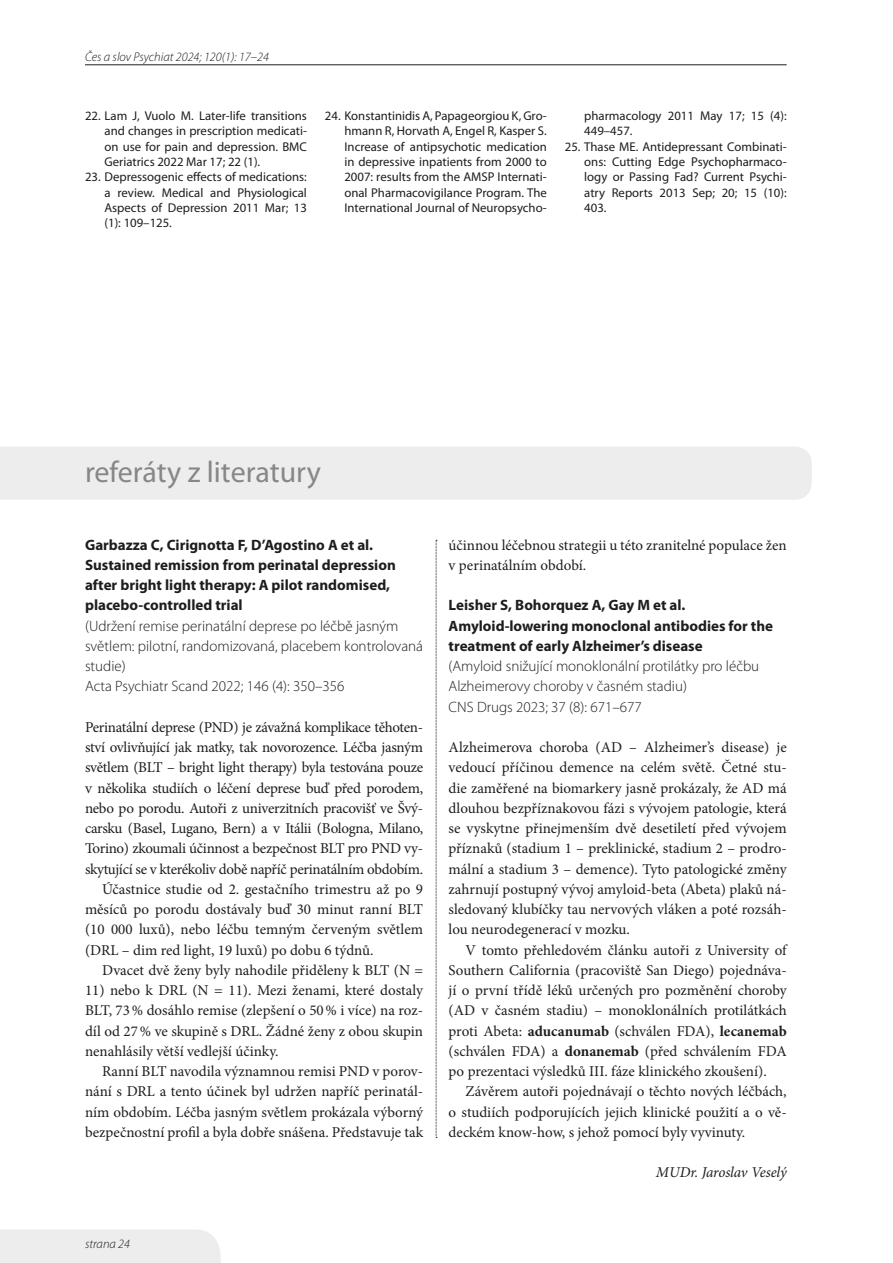
<style>
.page{position:relative;width:893px;height:1263px;background:#fff}
.page>*{position:absolute;margin:0;border:0;box-sizing:border-box;transform-origin:0 0}
.t1{font:30px "Myriad Pro";color:#878787}
.t2{font:15px/20.2px "Minion Pro";letter-spacing:-.01em;color:#1d1d1b;text-align:justify}
.t3{font:700 15px/20.2px "Myriad Pro";color:#1d1d1b}
.t4{font:300 15px/20.2px "Myriad Pro";color:#1d1d1b}
.t5{font:italic 15px "Minion Pro";letter-spacing:-.015em;color:#1d1d1b}
.t6{font:12.75px/15.3px "Myriad Pro";color:#1d1d1b;text-align:justify}
.t7{font:italic 300 12.75px "Myriad Pro";color:#1d1d1b}
.s1{font-weight:700}
</style>
<div class="page">
<hr style="left:85px;top:65px;width:702px;height:1px;background:#1d1d1b">
<div style="left:0;top:1230px;width:221px;height:33px;background:#ededed"></div>
<svg style="left:436px;top:540px;width:1px;height:598px"></svg>
<div style="left:0;top:447px;width:812px;height:53px;background:#ededed"></div>
<p class="t7" style="left:85px;top:50px;width:185px">Čes a slov Psychiat 2024; 120(1): 17–24</p>
<p class="t6" style="left:105px;top:108px;width:204px;text-indent:-19px">22. Lam J, Vuolo M. Later-life transitions and changes in prescription medicati&shy;on use for pain and depression. BMC Geriatrics 2022 Mar 17; 22 (1).</p>
<p class="t6" style="left:105px;top:169px;width:204px;text-indent:-19px">23. Depressogenic effects of medications: a review. Medical and Physiological Aspects of Depression 2011 Mar; 13 (1): 109–125.</p>
<p class="t6" style="left:344px;top:108px;width:204px;text-indent:-19px">24. Konstantinidis A, Papageorgiou K, Gro&shy;hmann R, Horvath A, Engel R, Kasper S.<br>Increase of antipsychotic medication in depressive inpatients from 2000 to 2007: results from the AMSP Internati&shy;onal Pharmacovigilance Program. The International Journal of Neuropsycho-</p>
<p class="t6" style="left:584px;top:108px;width:204px">pharmacology 2011 May 17; 15 (4):<br>449–457.</p>
<p class="t6" style="left:584px;top:139px;width:204px;text-indent:-19px">25. Thase ME. Antidepressant Combinati&shy;ons: Cutting Edge Psychopharmaco&shy;logy or Passing Fad? Current Psychi&shy;atry Reports 2013 Sep; 20; 15 (10):<br>403.</p>
<h1 class="t1" style="left:85px;top:453px;width:237px">referáty z literatury</h1>
<p class="t3" style="left:85px;top:534px;width:312px">Garbazza C, Cirignotta F, D’Agostino A et al.<br>Sustained remission from perinatal depression after bright light therapy: A pilot randomised, placebo-controlled trial</p>
<p class="t4" style="left:85px;top:616px;width:340px">(Udržení remise perinatální deprese po léčbě jasným světlem: pilotní, randomizovaná, placebem kontrolovaná studie)<br>Acta Psychiatr Scand 2022; 146 (4): 350–356</p>
<p class="t2" style="left:85px;top:717px;width:339px">Perinatální deprese (PND) je závažná komplikace těhoten-</p>
<p class="t2" style="left:85px;top:737px;width:340px">ství ovlivňující jak matky, tak novorozence. Léčba jasným</p>
<p class="t2" style="left:85px;top:757px;width:340px">světlem (BLT – bright light therapy) byla testována pouze</p>
<p class="t2" style="left:85px;top:778px;width:340px">v několika studiích o léčení deprese buď před porodem,</p>
<p class="t2" style="left:85px;top:798px;width:340px">nebo po porodu. Autoři z univerzitních pracovišť ve Švý-</p>
<p class="t2" style="left:85px;top:818px;width:340px">carsku (Basel, Lugano, Bern) a v Itálii (Bologna, Milano,</p>
<p class="t2" style="left:85px;top:838px;width:339px">Torino) zkoumali účinnost a bezpečnost BLT pro PND vy-</p>
<p class="t2" style="left:85px;top:859px;width:340px">skytující se v kterékoliv době napříč perinatálním obdobím.</p>
<p class="t2" style="left:102px;top:879px;width:323px">Účastnice studie od 2. gestačního trimestru až po 9</p>
<p class="t2" style="left:85px;top:899px;width:340px">měsíců po porodu dostávaly buď 30 minut ranní BLT</p>
<p class="t2" style="left:85px;top:919px;width:340px">(10 000 luxů), nebo léčbu temným červeným světlem</p>
<p class="t2" style="left:85px;top:940px;width:290px">(DRL – dim red light, 19 luxů) po dobu 6 týdnů.</p>
<p class="t2" style="left:102px;top:960px;width:323px">Dvacet dvě ženy byly nahodile přiděleny k BLT (N =</p>
<p class="t2" style="left:85px;top:980px;width:340px">11) nebo k DRL (N = 11). Mezi ženami, které dostaly BLT, 73% dosáhlo remise (zlepšení o 50% i více) na roz&shy;díl od 27% ve skupině s DRL. Žádné ženy z obou skupin nenahlásily větší vedlejší účinky.</p>
<p class="t2" style="left:85px;top:1061px;width:340px;text-indent:17px">Ranní BLT navodila významnou remisi PND v porov&shy;nání s DRL a tento účinek byl udržen napříč perinatál&shy;ním obdobím. Léčba jasným světlem prokázala výborný bezpečnostní profil a byla dobře snášena. Představuje tak</p>
<p class="t7" style="left:85px;top:1237px;width:47px">strana 24</p>
<p class="t2" style="left:449px;top:535px;width:340px">účinnou léčebnou strategii u této zranitelné populace žen v perinatálním období.</p>
<p class="t3" style="left:449px;top:595px;width:326px">Leisher S, Bohorquez A, Gay M et al.<br>Amyloid-lowering monoclonal antibodies for the treatment of early Alzheimer’s disease</p>
<p class="t4" style="left:449px;top:656px;width:312px">(Amyloid snižující monoklonální protilátky pro léčbu<br>Alzheimerovy choroby v časném stadiu)<br>CNS Drugs 2023; 37 (8): 671–677</p>
<p class="t2" style="left:449px;top:737px;width:340px">Alzheimerova choroba (AD – Alzheimer’s disease) je vedoucí příčinou demence na celém světě. Četné stu&shy;die zaměřené na biomarkery jasně prokázaly, že AD má dlouhou bezpříznakovou fázi s vývojem patologie, která se vyskytne přinejmenším dvě desetiletí před vývojem příznaků (stadium 1 – preklinické, stadium 2 – prodro&shy;mální a stadium 3 – demence). Tyto patologické změny zahrnují postupný vývoj amyloid-beta (Abeta) plaků ná&shy;sledovaný klubíčky tau nervových vláken a poté rozsáh&shy;lou neurodegenerací v mozku.</p>
<p class="t2" style="left:449px;top:940px;width:340px;text-indent:17px">V tomto přehledovém článku autoři z University of Southern California (pracoviště San Diego) pojednáva&shy;jí o první třídě léků určených pro pozměnění choroby (AD v časném stadiu) – monoklonálních protilátkách proti Abeta: <span class="s1">aducanumab</span> (schválen FDA), <span class="s1">lecanemab </span>(schválen FDA) a <span class="s1">donanemab</span> (před schválením FDA po prezentaci výsledků III. fáze klinického zkoušení).</p>
<p class="t2" style="left:449px;top:1081px;width:340px;text-indent:17px">Závěrem autoři pojednávají o těchto nových léčbách, o studiích podporujících jejich klinické použití a o vě&shy;deckém know-how, s jehož pomocí byly vyvinuty.</p>
<p class="t5" style="left:656px;top:1162px;width:132px">MUDr. Jaroslav Veselý</p>
</div>
